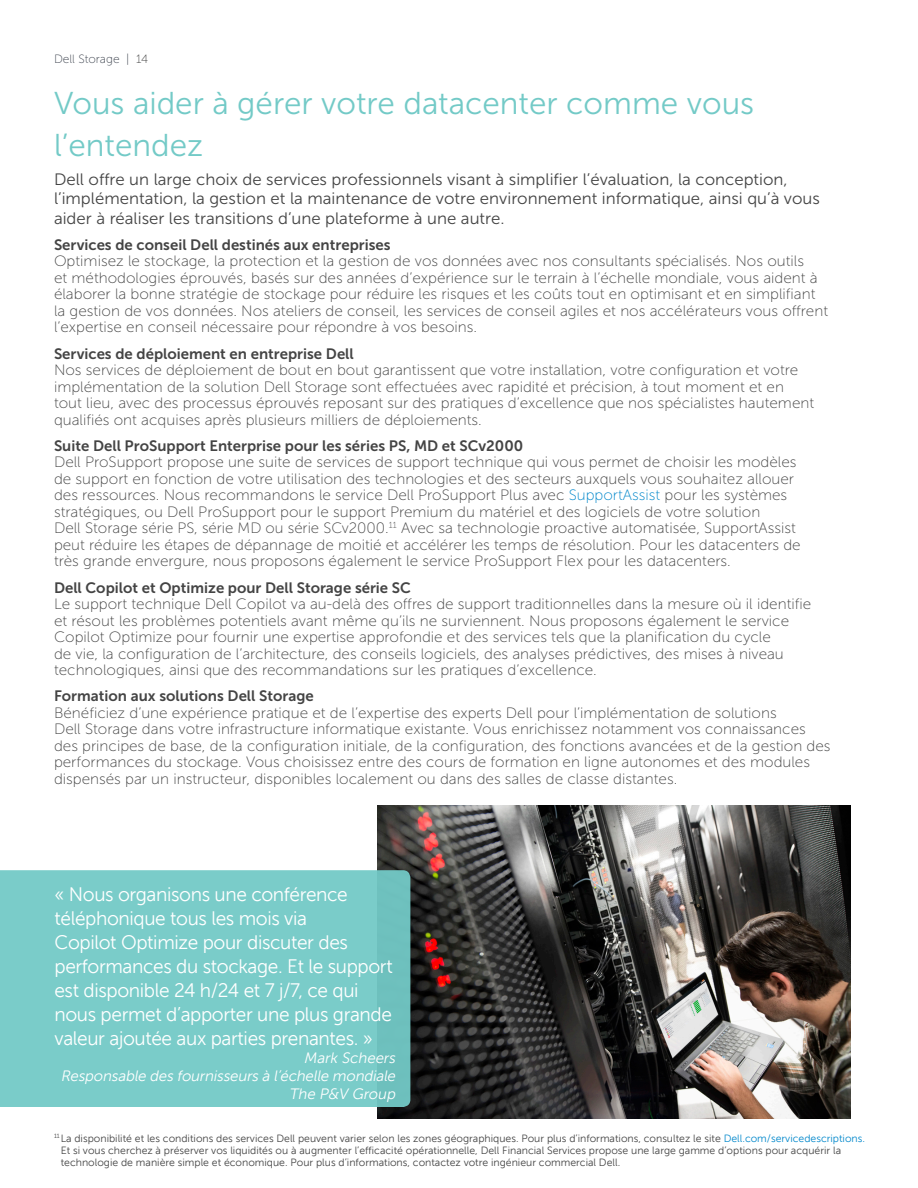
<style>
.page{position:relative;width:918px;height:1188px;background:#fff}
.page>*{position:absolute;margin:0;border:0;box-sizing:border-box;transform-origin:0 0}
.Section_Headers_1{font:31.5px/42px "Museo Sans For Dell 300";color:#73cac7}
.Quote_white{font:19.5px/24px "Museo Sans For Dell";letter-spacing:-.02em;color:#fff}
.Paragraph_2{font:16.5px/19.5px "Museo Sans For Dell 300";color:#444}
.Paragraph_4{font:15px/16.5px "Museo Sans For Dell 100";color:#444}
.Header_level_4{font:15px "Museo Sans For Dell 700";color:#444}
.Quote_person_white{font:italic 15px "Museo Sans For Dell";color:#fff}
.Page_number{font:12px "Museo Sans For Dell 100";color:#3e444f}
.Footnote{font:10.5px/12px "Museo Sans For Dell";color:#444}
.s1{color:#444}
.s2{color:#0087cb}
</style>
<div class="page">
<img style="left:378px;top:806px;width:472px;height:313px">
<svg style="left:0;top:870px;width:410px;height:237px;background:#79cbc8"></svg>
<p class="Page_number" style="left:54px;top:53px;width:96px">Dell Storage | <span class="s1">14</span></p>
<p class="Section_Headers_1" style="left:54px;top:82px;width:702px">Vous aider à gérer votre datacenter comme vous l’entendez</p>
<p class="Paragraph_2" style="left:54px;top:169px;width:767px">Dell offre un large choix de services professionnels visant à simplifier l’évaluation, la conception, l’implémentation, la gestion et la maintenance de votre environnement informatique, ainsi qu’à vous aider à réaliser les transitions d’une plateforme à une autre.</p>
<p class="Header_level_4" style="left:54px;top:236px;width:338px">Services de conseil Dell destinés aux entreprises</p>
<p class="Paragraph_4" style="left:54px;top:253px;width:776px">Optimisez le stockage, la protection et la gestion de vos données avec nos consultants spécialisés. Nos outils<br>et méthodologies éprouvés, basés sur des années d’expérience sur le terrain à l’échelle mondiale, vous aident à élaborer la bonne stratégie de stockage pour réduire les risques et les coûts tout en optimisant et en simplifiant la gestion de vos données. Nos ateliers de conseil, les services de conseil agiles et nos accélérateurs vous offrent l’expertise en conseil nécessaire pour répondre à vos besoins.</p>
<p class="Header_level_4" style="left:54px;top:345px;width:301px">Services de déploiement en entreprise Dell</p>
<p class="Paragraph_4" style="left:54px;top:362px;width:762px">Nos services de déploiement de bout en bout garantissent que votre installation, votre configuration et votre implémentation de la solution Dell Storage sont effectuées avec rapidité et précision, à tout moment et en tout lieu, avec des processus éprouvés reposant sur des pratiques d’excellence que nos spécialistes hautement qualifiés ont acquises après plusieurs milliers de déploiements.</p>
<p class="Header_level_4" style="left:54px;top:437px;width:471px">Suite Dell ProSupport Enterprise pour les séries PS, MD et SCv2000</p>
<p class="Paragraph_4" style="left:54px;top:454px;width:748px">Dell ProSupport propose une suite de services de support technique qui vous permet de choisir les modèles de support en fonction de votre utilisation des technologies et des secteurs auxquels vous souhaitez allouer des ressources. Nous recommandons le service Dell ProSupport Plus avec <span class="s2">SupportAssist</span> pour les systèmes stratégiques, ou Dell ProSupport pour le support Premium du matériel et des logiciels de votre solution<br>Dell Storage série PS, série MD ou série SCv2000.<sup>11</sup> Avec sa technologie proactive automatisée, SupportAssist peut réduire les étapes de dépannage de moitié et accélérer les temps de résolution. Pour les datacenters de très grande envergure, nous proposons également le service ProSupport Flex pour les datacenters.</p>
<p class="Header_level_4" style="left:54px;top:579px;width:359px">Dell Copilot et Optimize pour Dell Storage série SC</p>
<p class="Paragraph_4" style="left:54px;top:596px;width:759px">Le support technique Dell Copilot va au-delà des offres de support traditionnelles dans la mesure où il identifie et résout les problèmes potentiels avant même qu’ils ne surviennent. Nous proposons également le service Copilot Optimize pour fournir une expertise approfondie et des services tels que la planification du cycle<br>de vie, la configuration de l’architecture, des conseils logiciels, des analyses prédictives, des mises à niveau technologiques, ainsi que des recommandations sur les pratiques d’excellence.</p>
<p class="Header_level_4" style="left:54px;top:688px;width:261px">Formation aux solutions Dell Storage</p>
<p class="Paragraph_4" style="left:54px;top:705px;width:778px">Bénéficiez d’une expérience pratique et de l’expertise des experts Dell pour l’implémentation de solutions<br>Dell Storage dans votre infrastructure informatique existante. Vous enrichissez notamment vos connaissances des principes de base, de la configuration initiale, de la configuration, des fonctions avancées et de la gestion des performances du stockage. Vous choisissez entre des cours de formation en ligne autonomes et des modules dispensés par un instructeur, disponibles localement ou dans des salles de classe distantes.</p>
<p class="Quote_white" style="left:54px;top:882px;width:340px">« Nous organisons une conférence téléphonique tous les mois via<br>Copilot Optimize pour discuter des performances du stockage. Et le support est disponible 24 h/24 et 7 j/7, ce qui nous permet d’apporter une plus grande valeur ajoutée aux parties prenantes. »</p>
<p class="Quote_person_white" style="left:304px;top:1049px;width:96px">Mark Scheers</p>
<p class="Quote_person_white" style="left:61px;top:1067px;width:339px">Responsable des fournisseurs à l’échelle mondiale</p>
<p class="Quote_person_white" style="left:289px;top:1085px;width:111px">The P&amp;V Group</p>
<p class="Footnote" style="left:61px;top:1132px;width:806px;text-indent:-7px"><sup>11</sup> La disponibilité et les conditions des services Dell peuvent varier selon les zones géographiques. Pour plus d’informations, consultez le site <span class="s2">Dell.com/servicedescriptions.<br></span>Et si vous cherchez à préserver vos liquidités ou à augmenter l’efficacité opérationnelle, Dell Financial Services propose une large gamme d’options pour acquérir la technologie de manière simple et économique. Pour plus d’informations, contactez votre ingénieur commercial Dell.</p>
</div>
